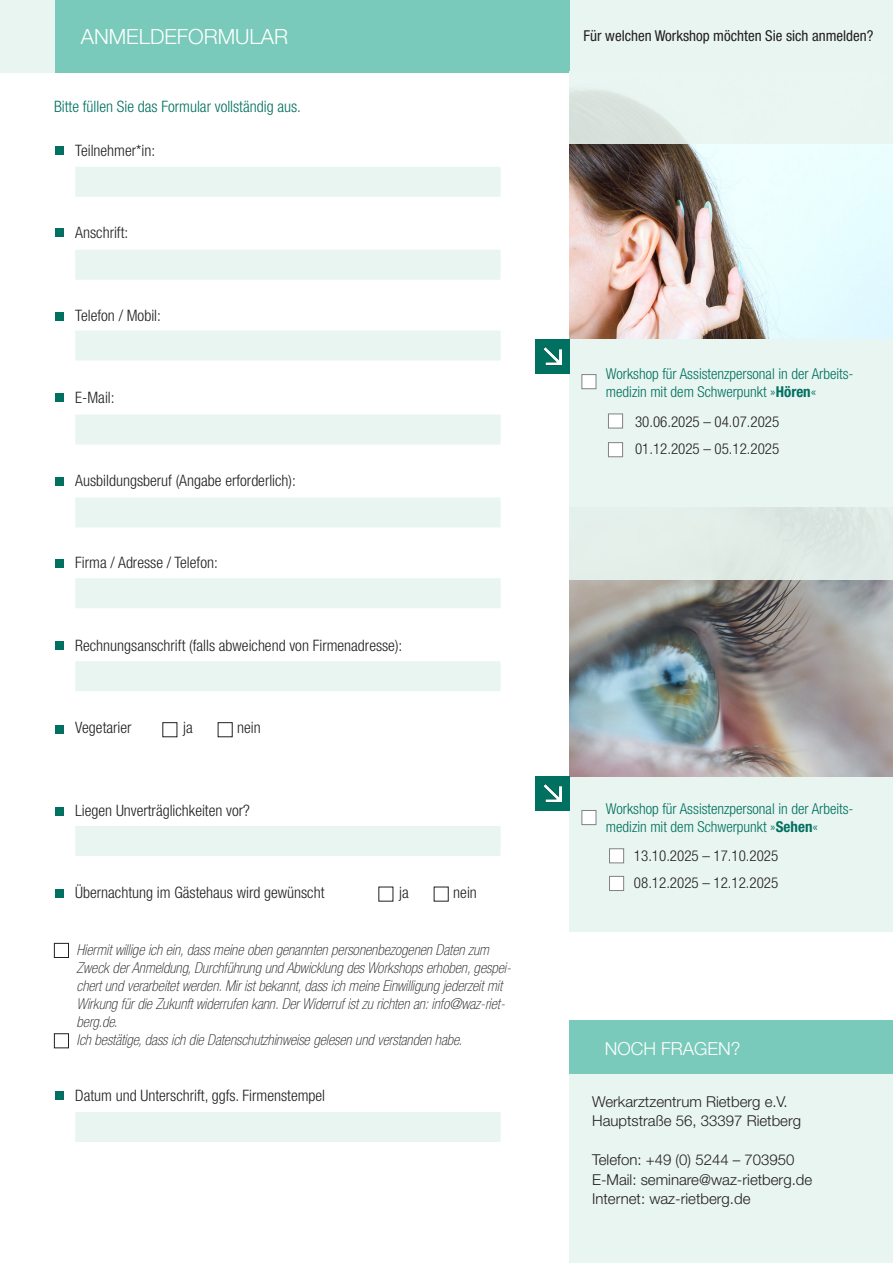
<style>
.page{position:relative;width:893px;height:1263px;background:#fff}
.page>*{position:absolute;margin:0;border:0;box-sizing:border-box;transform-origin:0 0}
.t1{font:300 21px "Helvetica Neue LT Std";color:#fff}
.t2{font:300 18px "Helvetica Neue LT Std";color:#fff}
.t3{font:300 condensed 15.75px "Helvetica Neue LT Std";color:#231f20}
.t4{font:300 condensed 15.75px "Helvetica Neue LT Std";color:#007060}
.t5{font:italic 100 condensed 15px/18px "Helvetica Neue LT Std";color:#231f20}
.t6{font:300 condensed 15px/18px "Helvetica Neue LT Std";color:#007060}
.t7{font:300 15px "Helvetica Neue LT Std";color:#231f20}
.t8{font:300 condensed 15px "Helvetica Neue LT Std";color:#231f20}
.t9{font:condensed 15px "Helvetica Neue LT Std";color:#231f20}
.s1{font-weight:700}
</style>
<div class="page">
<div style="left:54px;top:0;width:517px;height:72px;background:#79caba"></div>
<img style="left:570px;top:144px;width:323px;height:195px">
<div style="left:0;top:0;width:54px;height:72px;background:#e9f5f0"></div>
<div style="left:570px;top:71px;width:323px;height:73px;background:linear-gradient(to right,#dee9e4,#edfaf6)"></div>
<div style="left:570px;top:339px;width:323px;height:592px;background:#e9f5f0"></div>
<div style="left:608px;top:414px;width:15px;height:14px;background:#fff;border:1px solid #808285"></div>
<div style="left:608px;top:442px;width:15px;height:15px;background:#fff;border:1px solid #808285"></div>
<div style="left:571px;top:0;width:322px;height:71px;background:#e9f5f0"></div>
<div style="left:570px;top:1020px;width:323px;height:56px;background:#79caba"></div>
<div style="left:570px;top:1075px;width:323px;height:188px;background:#e9f5f0"></div>
<div style="left:55px;top:147px;width:9px;height:8px;background:#007060"></div>
<div style="left:581px;top:374px;width:15px;height:15px;background:#fff;border:1px solid #808285"></div>
<div style="left:75px;top:167px;width:425px;height:30px;background:#e9f5f0"></div>
<img style="left:570px;top:579px;width:323px;height:197px">
<div style="left:609px;top:848px;width:15px;height:15px;background:#fff;border:1px solid #808285"></div>
<div style="left:609px;top:876px;width:15px;height:15px;background:#fff;border:1px solid #808285"></div>
<div style="left:581px;top:810px;width:15px;height:15px;background:#fff;border:1px solid #808285"></div>
<div style="left:570px;top:507px;width:323px;height:72px;background:#e2ece8"></div>
<div style="left:75px;top:250px;width:425px;height:30px;background:#e9f5f0"></div>
<div style="left:55px;top:229px;width:9px;height:8px;background:#007060"></div>
<div style="left:75px;top:330px;width:425px;height:30px;background:#e9f5f0"></div>
<div style="left:75px;top:414px;width:425px;height:30px;background:#e9f5f0"></div>
<div style="left:75px;top:497px;width:425px;height:30px;background:#e9f5f0"></div>
<div style="left:75px;top:578px;width:425px;height:30px;background:#e9f5f0"></div>
<div style="left:75px;top:661px;width:425px;height:30px;background:#e9f5f0"></div>
<div style="left:55px;top:313px;width:9px;height:8px;background:#007060"></div>
<div style="left:55px;top:393px;width:9px;height:9px;background:#007060"></div>
<div style="left:55px;top:477px;width:9px;height:9px;background:#007060"></div>
<div style="left:55px;top:559px;width:9px;height:9px;background:#007060"></div>
<div style="left:55px;top:641px;width:9px;height:8px;background:#007060"></div>
<div style="left:54px;top:943px;width:15px;height:15px;border:1px solid #231f20"></div>
<div style="left:55px;top:1091px;width:9px;height:8px;background:#007060"></div>
<div style="left:75px;top:1112px;width:425px;height:30px;background:#e9f5f0"></div>
<div style="left:162px;top:722px;width:15px;height:15px;border:1px solid #231f20"></div>
<div style="left:218px;top:722px;width:15px;height:15px;border:1px solid #231f20"></div>
<div style="left:55px;top:725px;width:9px;height:8px;background:#007060"></div>
<div style="left:75px;top:826px;width:425px;height:30px;background:#e9f5f0"></div>
<div style="left:55px;top:807px;width:9px;height:8px;background:#007060"></div>
<div style="left:54px;top:1033px;width:15px;height:15px;border:1px solid #231f20"></div>
<img style="left:536px;top:339px;width:34px;height:34px">
<img style="left:536px;top:776px;width:34px;height:34px">
<div style="left:434px;top:887px;width:15px;height:14px;border:1px solid #231f20"></div>
<div style="left:55px;top:889px;width:9px;height:8px;background:#007060"></div>
<p class="t1" style="left:81px;top:23px;width:209px">ANMELDEFORMULAR</p>
<p class="t4" style="left:54px;top:98px;width:249px">Bitte füllen Sie das Formular vollständig aus.</p>
<p class="t3" style="left:75px;top:141px;width:81px">Teilnehmer*in:</p>
<p class="t3" style="left:75px;top:224px;width:55px">Anschrift:</p>
<p class="t3" style="left:75px;top:306px;width:87px">Telefon / Mobil:</p>
<p class="t3" style="left:75px;top:389px;width:41px">E-Mail:</p>
<p class="t3" style="left:75px;top:471px;width:222px">Ausbildungsberuf (Angabe erforderlich):</p>
<p class="t3" style="left:75px;top:554px;width:144px">Firma / Adresse / Telefon:</p>
<p class="t3" style="left:75px;top:636px;width:329px">Rechnungsanschrift (falls abweichend von Firmenadresse):</p>
<p class="t3" style="left:75px;top:719px;width:58px">Vegetarier</p>
<p class="t3" style="left:183px;top:719px;width:11px">ja</p>
<p class="t3" style="left:237px;top:719px;width:25px">nein</p>
<p class="t3" style="left:75px;top:801px;width:176px">Liegen Unverträglichkeiten vor?</p>
<p class="t3" style="left:75px;top:884px;width:251px">Übernachtung im Gästehaus wird gewünscht</p>
<p class="t3" style="left:399px;top:884px;width:11px">ja</p>
<p class="t3" style="left:453px;top:884px;width:25px">nein</p>
<p class="t5" style="left:77px;top:941px;width:436px">Hiermit willige ich ein, dass meine oben genannten personenbezogenen Daten zum Zweck der Anmeldung, Durchführung und Abwicklung des Workshops erhoben, gespei&shy;chert und verarbeitet werden. Mir ist bekannt, dass ich meine Einwilligung jederzeit mit Wirkung für die Zukunft widerrufen kann. Der Widerruf ist zu richten an: info@waz-riet&shy;berg.de.</p>
<p class="t5" style="left:77px;top:1031px;width:387px">Ich bestätige, dass ich die Datenschutzhinweise gelesen und verstanden habe.</p>
<p class="t3" style="left:75px;top:1086px;width:251px">Datum und Unterschrift, ggfs. Firmenstempel</p>
<p class="t9" style="left:584px;top:27px;width:291px">Für welchen Workshop möchten Sie sich anmelden?</p>
<p class="t6" style="left:606px;top:364px;width:249px">Workshop für Assistenzpersonal in der Arbeits&shy;medizin mit dem Schwerpunkt »<span class="s1">Hören</span>«</p>
<p class="t8" style="left:635px;top:413px;width:146px">30.06.2025 – 04.07.2025</p>
<p class="t8" style="left:635px;top:440px;width:146px">01.12.2025 – 05.12.2025</p>
<p class="t6" style="left:606px;top:800px;width:249px">Workshop für Assistenzpersonal in der Arbeits&shy;medizin mit dem Schwerpunkt »<span class="s1">Sehen</span>«</p>
<p class="t8" style="left:634px;top:847px;width:146px">13.10.2025 – 17.10.2025</p>
<p class="t8" style="left:634px;top:874px;width:146px">08.12.2025 – 12.12.2025</p>
<p class="t2" style="left:605px;top:1037px;width:137px">NOCH FRAGEN?</p>
<p class="t7" style="left:592px;top:1092px;width:197px">Werkarztzentrum Rietberg e.V.</p>
<p class="t7" style="left:592px;top:1112px;width:210px">Hauptstraße 56, 33397 Rietberg</p>
<p class="t7" style="left:592px;top:1151px;width:204px">Telefon: +49 (0) 5244 – 703950</p>
<p class="t7" style="left:592px;top:1170px;width:222px">E-Mail: seminare@waz-rietberg.de</p>
<p class="t7" style="left:592px;top:1190px;width:160px">Internet: waz-rietberg.de</p>
</div>
